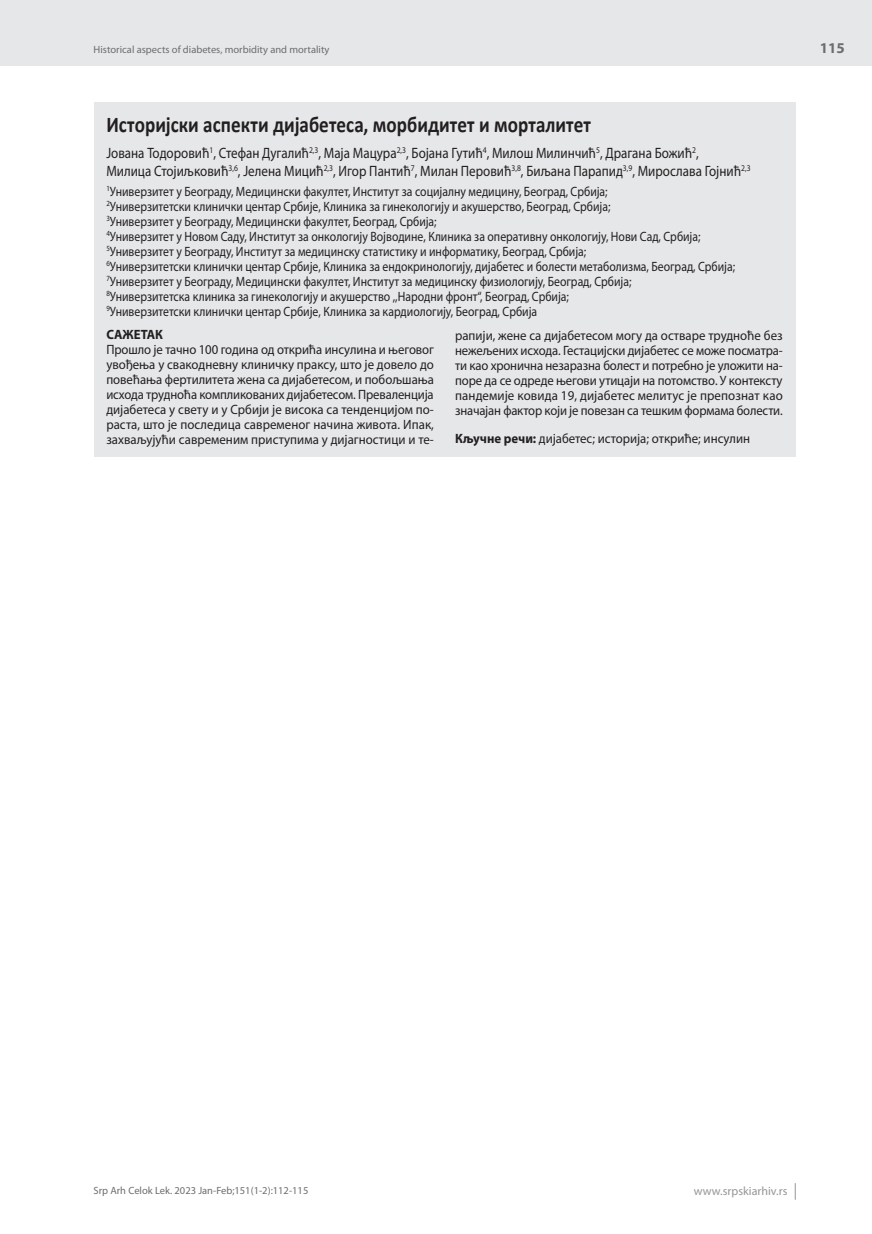
<style>
.page{position:relative;width:872px;height:1234px;background:#fff}
.page>*{position:absolute;margin:0;border:0;box-sizing:border-box;transform-origin:0 0}
.t1{font:700 22.5px "Calibri";color:#231f20;scale:.85 1}
.t2{font:15px/18px "Myriad Pro";color:#231f20;scale:.87 1}
.t3{font:700 15px "Myriad Pro";color:#6c6d70}
.t4{font:13.5px/15px "Myriad Pro";color:#231f20;scale:.87 1}
.t5{font:13.5px/15px "Myriad Pro";color:#231f20;text-align:justify;scale:.95 1}
.t6{font:13.5px/15px "Myriad Pro";color:#231f20;text-align:justify;scale:.94 1}
.t7{font:700 13.5px "Myriad Pro";color:#231f20;scale:.95 1}
.t8{font:12px "Myriad Pro";color:#939598}
.t9{font:10.5px "Myriad Pro";color:#6c6d70}
.s1{font-weight:700}
</style>
<div class="page">
<div style="left:0;top:0;width:872px;height:66px;background:#e6e7e9"></div>
<svg style="left:795px;top:1183px;width:1px;height:16px"></svg>
<div style="left:94px;top:102px;width:701px;height:354px;background:#e6e7e9"></div>
<p class="t9" style="left:94px;top:43px;width:237px">Historical aspects of diabetes, morbidity and mortality</p>
<h1 class="t1" style="left:106px;top:108px;width:572px">Историјски аспекти дијабетеса, морбидитет и морталитет</h1>
<p class="t2" style="left:106px;top:144px;width:742px">Јована Тодоровић<sup>1</sup>, Стефан Дугалић<sup>2,3</sup>, Маја Мацура<sup>2,3</sup>, Бојана Гутић<sup>4</sup>, Милош Милинчић<sup>5</sup>, Драгана Божић<sup>2</sup>,<br>Милица Стојиљковић<sup>3,6</sup>, Јелена Мицић<sup>2,3</sup>, Игор Пантић<sup>7</sup>, Милан Перовић<sup>3,8</sup>, Биљана Парапид<sup>3,9</sup>, Мирослава Гојнић<sup>2,3</sup></p>
<p class="t4" style="left:106px;top:183px;width:724px"><sup>1</sup>Универзитет у Београду, Медицински факултет, Институт за социјалну медицину, Београд, Србија;<br><sup>2</sup>Универзитетски клинички центар Србије, Клиника за гинекологију и акушерство, Београд, Србија;<br><sup>3</sup>Универзитет у Београду, Медицински факултет, Београд, Србија;<br><sup>4</sup>Универзитет у Новом Саду, Институт за онкологију Војводине, Клиника за оперативну онкологију, Нови Сад, Србија; <sup>5</sup>Универзитет у Београду, Институт за медицинску статистику и информатику, Београд, Србија;<br><sup>6</sup>Универзитетски клинички центар Србије, Клиника за ендокринологију, дијабетес и болести метаболизма, Београд, Србија; <sup>7</sup>Универзитет у Београду, Медицински факултет, Институт за медицинску физиологију, Београд, Србија;<br><sup>8</sup>Универзитетска клиника за гинекологију и акушерство ,,Народни фронт“, Београд, Србија;<br><sup>9</sup>Универзитетски клинички центар Србије, Клиника за кардиологију, Београд, Србија</p>
<p class="t7" style="left:106px;top:325px;width:61px">САЖЕТАК</p>
<p class="t6" style="left:106px;top:341px;width:350px">Прошло је тачно 100 година од открића инсулина и његовог увођења у свакодневну клиничку праксу, што је довело до повећања фертилитета жена са дијабетесом, и побољшања исхода трудноћа компликованих дијабетесом. Преваленција дијабетеса у свету и у Србији је висока са тенденцијом по&shy;раста, што је последица савременог начина живота. Ипак, захваљујући савременим приступима у дијагностици и те-</p>
<p class="t5" style="left:455px;top:327px;width:346px">рапији, жене са дијабетесом могу да остваре трудноће без нежељених исхода. Гестацијски дијабетес се може посматра&shy;ти као хронична незаразна болест и потребно је уложити на&shy;поре да се одреде његови утицаји на потомство. У контексту пандемије ковида 19, дијабетес мелитус је препознат као значајан фактор који је повезан са тешким формама болести.</p>
<p class="t5" style="left:455px;top:430px;width:312px"><span class="s1">Кључне речи:</span> дијабетес; историја; откриће; инсулин</p>
<p class="t3" style="left:820px;top:38px;width:26px">115</p>
<p class="t9" style="left:94px;top:1184px;width:216px">Srp Arh Celok Lek. 2023 Jan-Feb;151(1-2):112-115</p>
<p class="t8" style="left:694px;top:1183px;width:95px">www.srpskiarhiv.rs</p>
</div>
